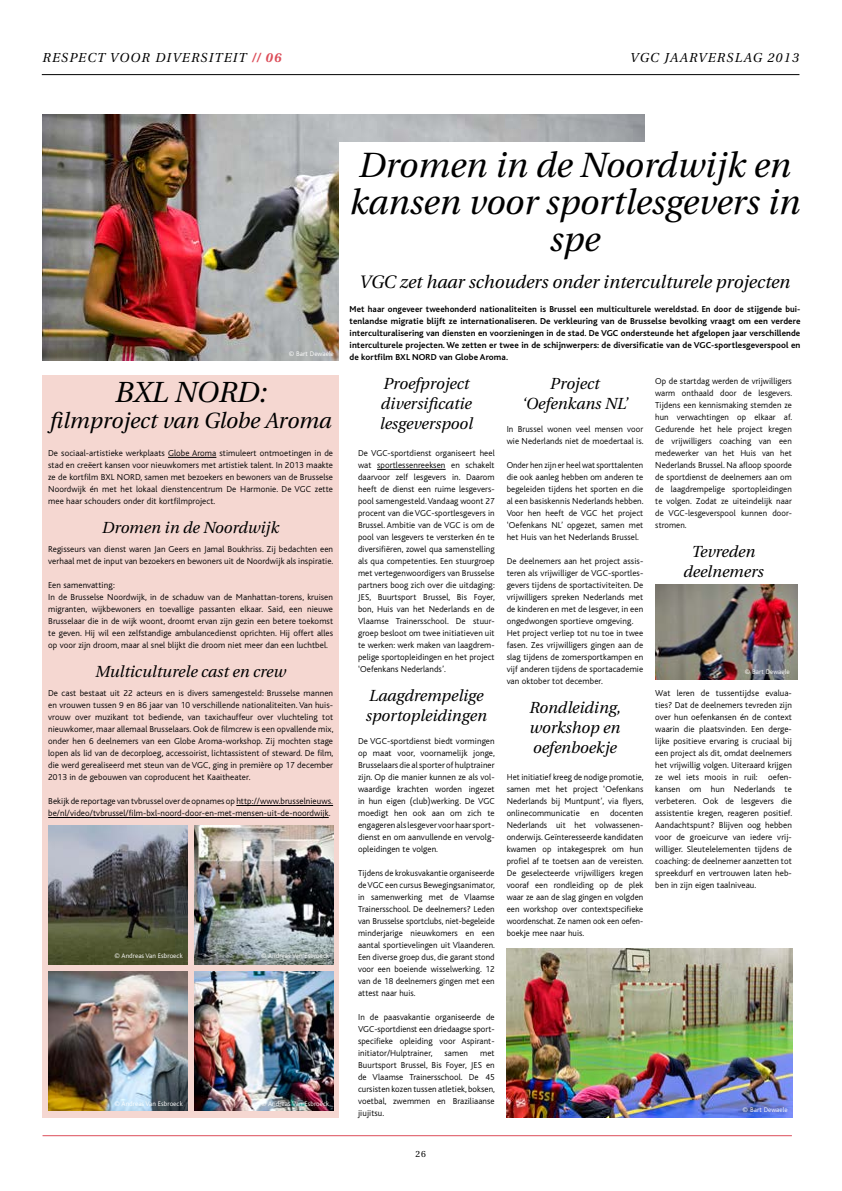
<style>
.page{position:relative;width:842px;height:1191px;background:#fff}
.page>*{position:absolute;margin:0;border:0;box-sizing:border-box;transform-origin:0 0}
.Titel_artikel{font:italic 35px/37px "Utopia";color:#000;text-align:center}
.Titel_artikel-2{font:italic 29px "Utopia";color:#000}
.Titel_artikel-3{font:italic 22px "Utopia";color:#000}
.Titel_artikel-4{font:italic 18px "Utopia";color:#000}
.Tussentitel{font:italic 16px/20px "Utopia";color:#000}
.t1{font:italic 13px "Utopia";letter-spacing:.1em;color:#000}
.Body_txt{font:300 9px/12px "Bliss";letter-spacing:.01em;color:#000;text-align:justify}
.Inleiding{font:300 9px/12px "Bliss";letter-spacing:.01em;color:#000;text-align:justify}
.Inleiding-2{font:700 9px/12px "Bliss";letter-spacing:.01em;color:#000;text-align:justify}
.t2{font:9px "Utopia";color:#000}
.Body_txt-2{font:300 7px "Bliss";letter-spacing:.01em;color:#fff}
.s1{font-weight:700;color:#dc4e5a}
</style>
<div class="page">
<hr style="left:42px;top:74px;width:757px;height:1px;background:#000">
<hr style="left:43px;top:1135px;width:749px;height:1px;background:#dc4e5a">
<img style="left:43px;top:114px;width:602px;height:247px">
<div style="left:339px;top:142px;width:467px;height:233px;background:#fff"></div>
<hr style="left:377px;top:469px;width:69px;height:1px;background:#000">
<img style="left:655px;top:585px;width:142px;height:94px">
<img style="left:507px;top:948px;width:286px;height:170px">
<div style="left:43px;top:375px;width:296px;height:743px;background:#f5d7d1"></div>
<hr style="left:168px;top:457px;width:48px;height:1px;background:#000">
<hr style="left:236px;top:805px;width:97px;height:1px;background:#000">
<hr style="left:48px;top:817px;width:281px;height:1px;background:#000">
<img style="left:48px;top:825px;width:139px;height:139px">
<img style="left:48px;top:971px;width:139px;height:139px">
<img style="left:194px;top:825px;width:139px;height:139px">
<img style="left:194px;top:971px;width:139px;height:139px">
<h3 class="t1" style="left:43px;top:51px;width:240px">RESPECT VOOR DIVERSITEIT <span class="s1">// 06</span></h3>
<h3 class="t1" style="left:630px;top:51px;width:170px">VGC JAARVERSLAG 2013</h3>
<p class="Body_txt-2" style="left:289px;top:350px;width:47px">© Bart Dewaele</p>
<h2 class="Titel_artikel-2" style="left:115px;top:376px;width:153px">BXL NORD:</h2>
<h2 class="Titel_artikel-3" style="left:50px;top:409px;width:283px">filmproject van Globe Aroma</h2>
<p class="Body_txt" style="left:48px;top:447px;width:286px">De sociaal-artistieke werkplaats Globe Aroma stimuleert ontmoetingen in de stad en creëert kansen voor nieuwkomers met artistiek talent. In 2013 maakte ze de kortfilm BXL NORD, samen met bezoekers en bewoners van de Brusselse Noordwijk én met het lokaal dienstencentrum De Harmonie. De VGC zette mee haar schouders onder dit kortfilmproject.</p>
<h4 class="Tussentitel" style="left:102px;top:517px;width:178px">Dromen in de Noordwijk</h4>
<p class="Body_txt" style="left:48px;top:543px;width:287px">Regisseurs van dienst waren Jan Geers en Jamal Boukhriss. Zij bedachten een verhaal met de input van bezoekers en bewoners uit de Noordwijk als inspiratie.</p>
<p class="Body_txt" style="left:48px;top:579px;width:68px">Een samenvatting:</p>
<p class="Body_txt" style="left:48px;top:591px;width:286px">In de Brusselse Noordwijk, in de schaduw van de Manhattan-torens, kruisen migranten, wijkbewoners en toevallige passanten elkaar. Said, een nieuwe Brusselaar die in de wijk woont, droomt ervan zijn gezin een betere toekomst te geven. Hij wil een zelfstandige ambulancedienst oprichten. Hij offert alles op voor zijn droom, maar al snel blijkt die droom niet meer dan een luchtbel.</p>
<h4 class="Tussentitel" style="left:95px;top:661px;width:192px">Multiculturele cast en crew</h4>
<p class="Body_txt" style="left:48px;top:687px;width:287px">De cast bestaat uit 22 acteurs en is divers samengesteld: Brusselse mannen en vrouwen tussen 9 en 86 jaar van 10 verschillende nationaliteiten. Van huis&shy;vrouw over muzikant tot bediende, van taxichauffeur over vluchteling tot nieuwkomer, maar allemaal Brusselaars. Ook de filmcrew is een opvallende mix, onder hen 6 deelnemers van een Globe Aroma-workshop. Zij mochten stage lopen als lid van de decorploeg, accessoirist, lichtassistent of steward. De film, die werd gerealiseerd met steun van de VGC, ging in première op 17 december 2013 in de gebouwen van coproducent het Kaaitheater.</p>
<p class="Body_txt" style="left:48px;top:795px;width:286px">Bekijk de reportage van tvbrussel over de opnames op http://www.brusselnieuws. be/nl/video/tvbrussel/film-bxl-noord-door-en-met-mensen-uit-de-noordwijk.</p>
<p class="Body_txt-2" style="left:115px;top:951px;width:70px">© Andreas Van Esbroeck</p>
<p class="Body_txt-2" style="left:261px;top:951px;width:70px">© Andreas Van Esbroeck</p>
<p class="Body_txt-2" style="left:115px;top:1100px;width:70px">© Andreas Van Esbroeck</p>
<p class="Body_txt-2" style="left:261px;top:1100px;width:70px">© Andreas Van Esbroeck</p>
<h2 class="Titel_artikel" style="left:350px;top:147px;width:452px">Dromen in de Noordwijk en kansen voor sportlesgevers in spe</h2>
<h2 class="Titel_artikel-4" style="left:360px;top:272px;width:432px">VGC zet haar schouders onder interculturele projecten</h2>
<p class="Inleiding-2" style="left:350px;top:303px;width:452px">Met haar ongeveer tweehonderd nationaliteiten is Brussel een multiculturele wereldstad. En door de stijgende bui&shy;tenlandse migratie blijft ze internationaliseren. De verkleuring van de Brusselse bevolking vraagt om een verdere interculturalisering van diensten en voorzieningen in de stad. De VGC ondersteunde het afgelopen jaar verschillende interculturele projecten. We zetten er twee in de schijnwerpers: de diversificatie van de VGC-sportlesgeverspool en de kortfilm BXL NORD van Globe Aroma.</p>
<h4 class="Tussentitel" style="left:380px;top:374px;width:95px">Proefproject diversificatie lesgeverspool</h4>
<p class="Body_txt" style="left:358px;top:447px;width:138px">De VGC-sportdienst organiseert heel wat sportlessenreeksen en schakelt daarvoor zelf lesgevers in. Daarom heeft de dienst een ruime lesgevers&shy;pool samengesteld. Vandaag woont 27 procent van die VGC-sportlesgevers in Brussel. Ambitie van de VGC is om de pool van lesgevers te versterken én te diversifiëren, zowel qua samenstelling als qua competenties. Een stuurgroep met vertegenwoordigers van Brusselse partners boog zich over die uitdaging:<br>JES, Buurtsport Brussel, Bis Foyer, bon, Huis van het Nederlands en de Vlaamse Trainersschool. De stuur&shy;groep besloot om twee initiatieven uit te werken: werk maken van laagdrem&shy;pelige sportopleidingen en het project ‘Oefenkans Nederlands’.</p>
<h4 class="Tussentitel" style="left:366px;top:685px;width:122px">Laagdrempelige sportopleidingen</h4>
<p class="Inleiding" style="left:358px;top:735px;width:138px">De VGC-sportdienst biedt vormingen op maat voor, voornamelijk jonge, Brusselaars die al sporter of hulptrainer zijn. Op die manier kunnen ze als vol&shy;waardige krachten worden ingezet in hun eigen (club)werking. De VGC moedigt hen ook aan om zich te engageren als lesgever voor haar sport&shy;dienst en om aanvullende en vervolg&shy;opleidingen te volgen.</p>
<p class="Body_txt" style="left:358px;top:867px;width:138px">Tijdens de krokusvakantie organiseerde de VGC een cursus Bewegingsanimator, in samenwerking met de Vlaamse Trainersschool. De deelnemers? Leden van Brusselse sportclubs, niet-begeleide minderjarige nieuwkomers en een aantal sportievelingen uit Vlaanderen.<br>Een diverse groep dus, die garant stond voor een boeiende wisselwerking. 12 van de 18 deelnemers gingen met een attest naar huis.</p>
<p class="Body_txt" style="left:358px;top:1011px;width:138px">In de paasvakantie organiseerde de VGC-sportdienst een driedaagse sport&shy;specifieke opleiding voor Aspirant&shy;initiator/Hulptrainer,</p>
<h4 class="Tussentitel" style="left:523px;top:374px;width:107px;text-align:center">Project ‘Oefenkans NL’</h4>
<p class="Inleiding" style="left:507px;top:423px;width:138px">In Brussel wonen veel mensen voor wie Nederlands niet de moedertaal is.</p>
<p class="Body_txt" style="left:507px;top:459px;width:138px">Onder hen zijn er heel wat sporttalenten die ook aanleg hebben om anderen te begeleiden tijdens het sporten en die al een basiskennis Nederlands hebben.<br>Voor hen heeft de VGC het project ‘Oefenkans NL’ opgezet, samen met het Huis van het Nederlands Brussel.</p>
<p class="Body_txt" style="left:507px;top:555px;width:138px">De deelnemers aan het project assis&shy;teren als vrijwilliger de VGC-sportles&shy;gevers tijdens de sportactiviteiten. De vrijwilligers spreken Nederlands met de kinderen en met de lesgever, in een ongedwongen sportieve omgeving.</p>
<p class="Body_txt" style="left:507px;top:627px;width:138px">Het project verliep tot nu toe in twee fasen. Zes vrijwilligers gingen aan de slag tijdens de zomersportkampen en vijf anderen tijdens de sportacademie van oktober tot december.</p>
<h4 class="Tussentitel" style="left:529px;top:697px;width:93px;text-align:justify">Rondleiding, workshop en oefenboekje</h4>
<p class="Inleiding" style="left:507px;top:771px;width:138px">Het initiatief kreeg de nodige promotie, samen met het project ‘Oefenkans Nederlands bij Muntpunt’, via flyers, onlinecommunicatie en docenten Nederlands uit het volwassenen&shy;onderwijs. Geïnteresseerde kandidaten kwamen op intakegesprek om hun profiel af te toetsen aan de vereisten.<br>De geselecteerde vrijwilligers kregen vooraf een rondleiding op de plek waar ze aan de slag gingen en volgden een workshop over contextspecifieke woordenschat. Ze namen ook een oefen&shy;boekje mee naar huis.</p>
<p class="Body_txt" style="left:655px;top:375px;width:138px">Op de startdag werden de vrijwilligers warm onthaald door de lesgevers.<br>Tijdens een kennismaking stemden ze hun verwachtingen op elkaar af.<br>Gedurende het hele project kregen de vrijwilligers coaching van een medewerker van het Huis van het Nederlands Brussel. Na afloop spoorde de sportdienst de deelnemers aan om de laagdrempelige sportopleidingen te volgen. Zodat ze uiteindelijk naar de VGC-lesgeverspool kunnen door&shy;stromen.</p>
<h4 class="Tussentitel" style="left:683px;top:541px;width:82px;text-align:center">Tevreden deelnemers</h4>
<p class="Body_txt-2" style="left:745px;top:668px;width:47px">© Bart Dewaele</p>
<p class="Inleiding" style="left:655px;top:687px;width:138px">Wat leren de tussentijdse evalua&shy;ties? Dat de deelnemers tevreden zijn over hun oefenkansen én de context waarin die plaatsvinden. Een derge&shy;lijke positieve ervaring is cruciaal bij een project als dit, omdat deelnemers het vrijwillig volgen. Uiteraard krijgen ze wel iets moois in ruil: oefen&shy;kansen om hun Nederlands te verbeteren. Ook de lesgevers die assistentie kregen, reageren positief.<br>Aandachtspunt? Blijven oog hebben voor de groeicurve van iedere vrij&shy;williger. Sleutelelementen tijdens de coaching: de deelnemer aanzetten tot spreekdurf en vertrouwen laten heb&shy;ben in zijn eigen taalniveau.</p>
<p class="Body_txt" style="left:358px;top:1047px;width:138px;text-indent:122px">met Buurtsport Brussel, Bis Foyer, JES en de Vlaamse Trainersschool. De 45 cursisten kozen tussen atletiek, boksen, voetbal, zwemmen en Braziliaanse jiujitsu.</p>
<p class="Body_txt" style="left:445px;top:1047px;width:25px">samen</p>
<p class="Body_txt-2" style="left:742px;top:1106px;width:47px">© Bart Dewaele</p>
<p class="t2" style="left:415px;top:1148px;width:12px">26</p>
</div>
